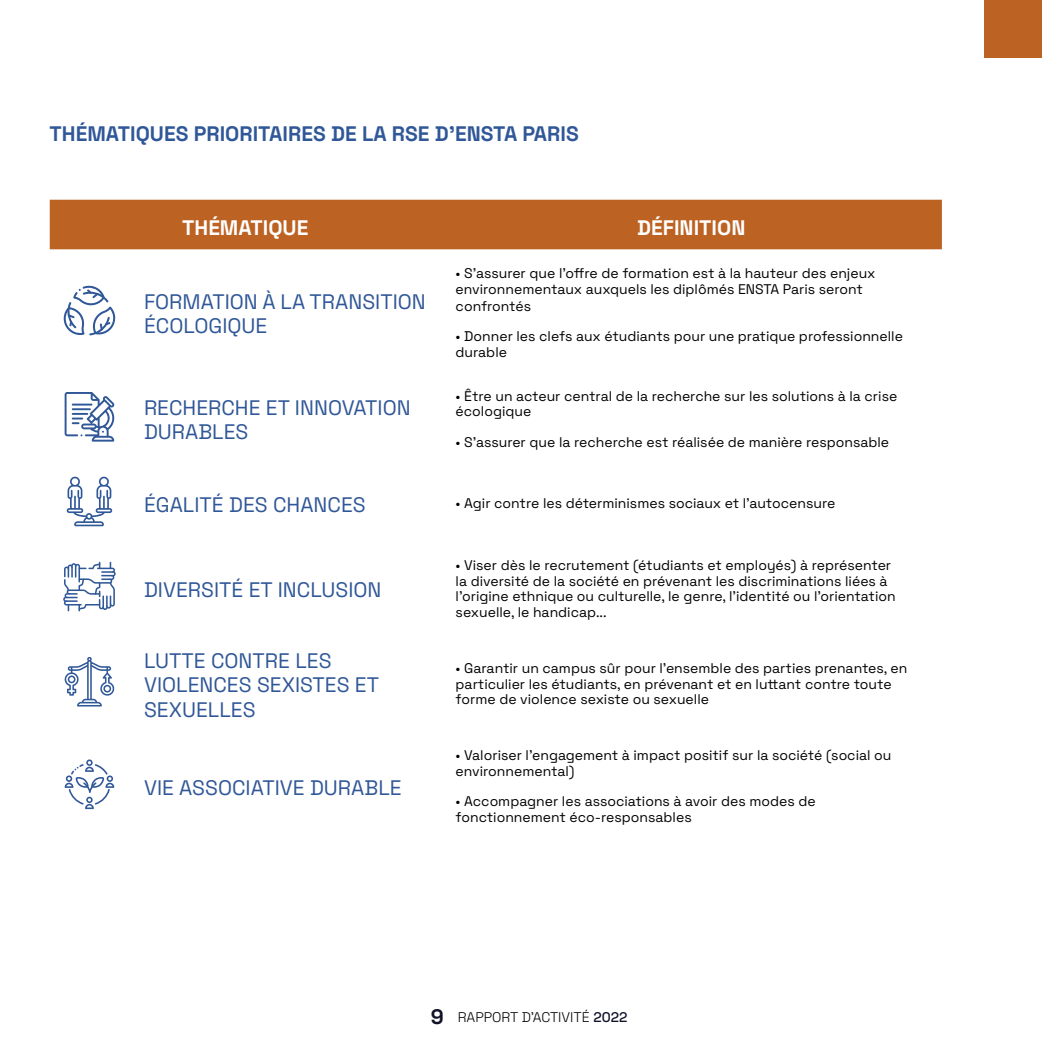
<style>
.page{position:relative;width:1042px;height:1042px;background:#fff}
.page>*{position:absolute;margin:0;border:0;box-sizing:border-box;transform-origin:0 0}
.t1{font:21px/24.5px "Space Grotesk";color:#305798}
.t2{font:700 21px "Space Grotesk";color:#305798}
.t3{font:700 21px "Space Grotesk";color:#fff}
.t4{font:14px/15.8px "Space Grotesk";color:#000}
.t5{font:300 14px "Space Grotesk";color:#000}
.s1{font-weight:700;font-size:21px;color:#111228}
.s2{font-weight:500;color:#111228}
</style>
<div class="page">
<div style="left:984px;top:0;width:58px;height:58px;background:#bc6223"></div>
<div style="left:50px;top:200px;width:892px;height:49px;background:#bc6223"></div>
<svg style="left:63px;top:285px;width:53px;height:50px"></svg>
<svg style="left:65px;top:392px;width:50px;height:50px"></svg>
<svg style="left:67px;top:477px;width:45px;height:49px"></svg>
<svg style="left:63px;top:562px;width:53px;height:49px"></svg>
<svg style="left:64px;top:657px;width:51px;height:49px"></svg>
<svg style="left:65px;top:759px;width:49px;height:50px"></svg>
<h1 class="t2" style="left:50px;top:117px;width:531px">THÉMATIQUES PRIORITAIRES DE LA RSE D’ENSTA PARIS</h1>
<h1 class="t3" style="left:182px;top:211px;width:128px">THÉMATIQUE</h1>
<h1 class="t3" style="left:637px;top:211px;width:110px">DÉFINITION</h1>
<h1 class="t1" style="left:144px;top:288px;width:283px">FORMATION À LA TRANSITION<br>ÉCOLOGIQUE</h1>
<p class="t4" style="left:456px;top:264px;width:421px;line-height:16.3px">• S’assurer que l’offre de formation est à la hauteur des enjeux environnementaux auxquels les diplômés ENSTA Paris seront confrontés</p>
<p class="t4" style="left:456px;top:328px;width:449px">• Donner les clefs aux étudiants pour une pratique professionnelle durable</p>
<h1 class="t1" style="left:144px;top:394px;width:268px">RECHERCHE ET INNOVATION<br>DURABLES</h1>
<p class="t4" style="left:456px;top:387px;width:443px">• Être un acteur central de la recherche sur les solutions à la crise écologique</p>
<p class="t4" style="left:456px;top:433px;width:435px">• S’assurer que la recherche est réalisée de manière responsable</p>
<h1 class="t1" style="left:144px;top:491px;width:223px">ÉGALITÉ DES CHANCES</h1>
<p class="t4" style="left:456px;top:495px;width:381px">• Agir contre les déterminismes sociaux et l’autocensure</p>
<h1 class="t1" style="left:144px;top:576px;width:239px">DIVERSITÉ ET INCLUSION</h1>
<p class="t4" style="left:456px;top:556px;width:441px">• Viser dès le recrutement (étudiants et employés) à représenter la diversité de la société en prévenant les discriminations liées à l’origine ethnique ou culturelle, le genre, l’identité ou l’orientation sexuelle, le handicap...</p>
<h1 class="t1" style="left:144px;top:647px;width:237px">LUTTE CONTRE LES<br>VIOLENCES SEXISTES ET<br>SEXUELLES</h1>
<p class="t4" style="left:456px;top:659px;width:453px">• Garantir un campus sûr pour l’ensemble des parties prenantes, en particulier les étudiants, en prévenant et en luttant contre toute forme de violence sexiste ou sexuelle</p>
<h1 class="t1" style="left:144px;top:774px;width:259px">VIE ASSOCIATIVE DURABLE</h1>
<p class="t4" style="left:456px;top:746px;width:437px">• Valoriser l’engagement à impact positif sur la société (social ou environnemental)</p>
<p class="t4" style="left:456px;top:793px;width:361px">• Accompagner les associations à avoir des modes de fonctionnement éco-responsables</p>
<p class="t5" style="left:431px;top:1006px;width:198px"><span class="s1">9</span> RAPPORT D’ACTIVITÉ <span class="s2">2022</span></p>
</div>
